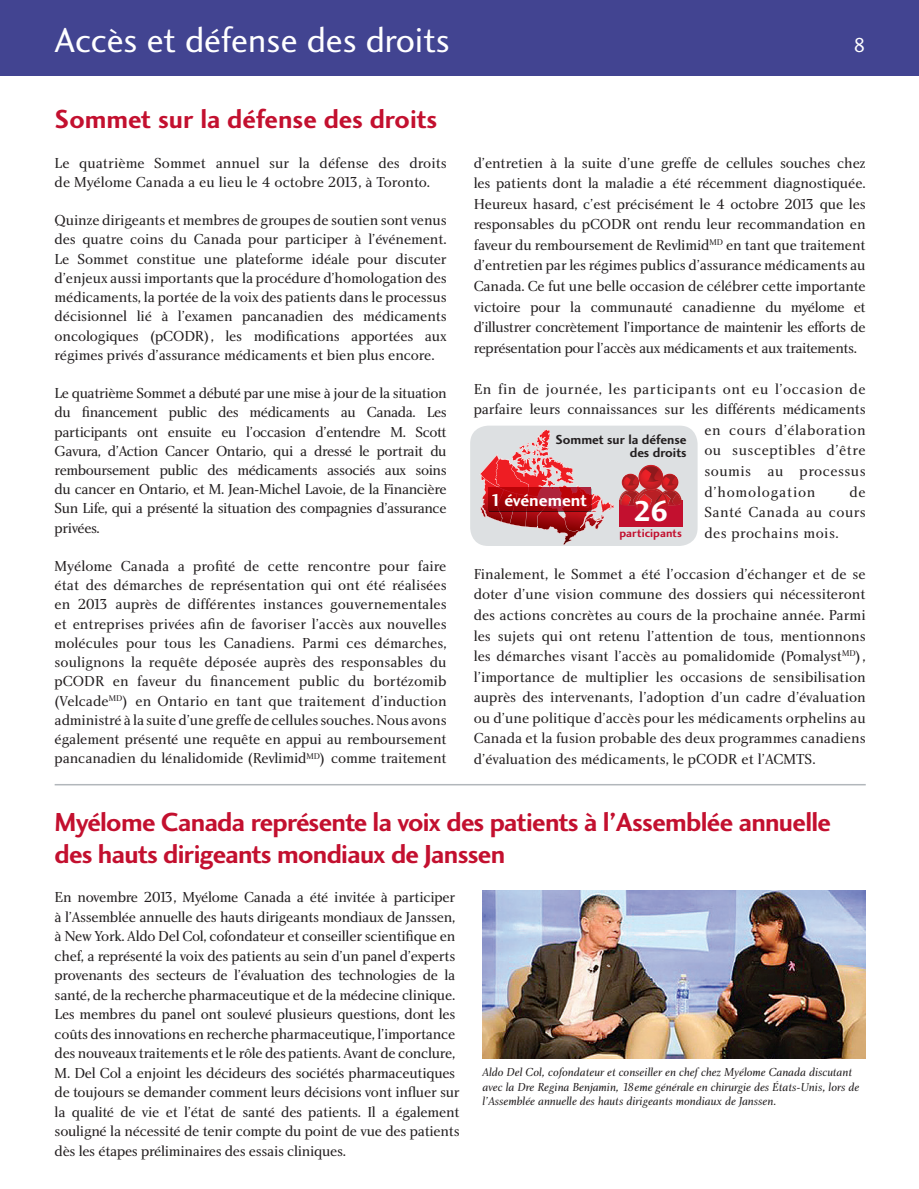
<style>
.page{position:relative;width:919px;height:1189px;background:#fff}
.page>*{position:absolute;margin:0;border:0;box-sizing:border-box;transform-origin:0 0}
.t1{font:36px "Charlotte Sans Book Plain";color:#fff}
.t2{font:29.7px "Charlotte Sans Bold Plain";color:#fff}
.t3{font:27px/32.4px "Charlotte Sans Bold Plain";letter-spacing:-.025em;color:#c3102f}
.t4{font:27px "Charlotte Sans Bold Plain";color:#c3102f}
.t5{font:21px "Charlotte Sans Book Plain";color:#fff}
.t6{font:17.85px "Charlotte Sans Bold Plain";color:#fff}
.t7{font:15px/19.2px "Charlotte Book Plain";letter-spacing:-.02em;color:#231f20;text-align:justify}
.t8{font:15px "Charlotte Book Plain";letter-spacing:.03em;color:#231f20}
.t9{font:15px/19.2px "Charlotte Book Plain";color:#231f20}
.t10{font:15px "Charlotte Book Plain";letter-spacing:.05em;color:#231f20}
.t11{font:13.5px/13.5px "Charlotte Sans Bold Plain";color:#231f20;text-align:right}
.t12{font:12px/14.4px "Charlotte Book Italic Plain";color:#231f20}
.t13{font:12px "Charlotte Sans Bold Plain";letter-spacing:.005em;color:#c3102f}
</style>
<div class="page">
<div style="left:0;top:0;width:919px;height:76px;background:#424491"></div>
<img style="left:482px;top:890px;width:384px;height:168px">
<div style="left:470px;top:425px;width:228px;height:121px;background:#dde0e2;border-radius:18px"></div>
<svg style="left:480px;top:429px;width:202px;height:116px"></svg>
<hr style="left:55px;top:783px;width:811px;height:2px;background:#b2b7bb">
<h1 class="t1" style="left:55px;top:19px;width:397px">Accès et défense des droits</h1>
<h3 class="t4" style="left:55px;top:102px;width:384px">Sommet sur la défense des droits</h3>
<p class="t9" style="left:55px;top:153px;width:394px">Le quatrième Sommet annuel sur la défense des droits de Myélome Canada a eu lieu le 4 octobre 2013, à Toronto.</p>
<p class="t7" style="left:55px;top:210px;width:394px">Quinze dirigeants et membres de groupes de soutien sont venus des quatre coins du Canada pour participer à l’événement.<br>Le Sommet constitue une plateforme idéale pour discuter d’enjeux aussi importants que la procédure d’homologation des médicaments, la portée de la voix des patients dans le processus décisionnel lié à l’examen pancanadien des médicaments oncologiques (pCODR), les modifications apportées aux régimes privés d’assurance médicaments et bien plus encore.</p>
<p class="t7" style="left:55px;top:383px;width:394px">Le quatrième Sommet a débuté par une mise à jour de la situation du financement public des médicaments au Canada. Les participants ont ensuite eu l’occasion d’entendre M. Scott Gavura, d’Action Cancer Ontario, qui a dressé le portrait du remboursement public des médicaments associés aux soins du cancer en Ontario, et M. Jean-Michel Lavoie, de la Financière Sun Life, qui a présenté la situation des compagnies d’assurance privées.</p>
<p class="t7" style="left:55px;top:556px;width:394px">Myélome Canada a profité de cette rencontre pour faire état des démarches de représentation qui ont été réalisées en 2013 auprès de différentes instances gouvernementales et entreprises privées afin de favoriser l’accès aux nouvelles molécules pour tous les Canadiens. Parmi ces démarches, soulignons la requête déposée auprès des responsables du pCODR en faveur du financement public du bortézomib (Velcade<sup>MD</sup>) en Ontario en tant que traitement d’induction administré à la suite d’une greffe de cellules souches. Nous avons également présenté une requête en appui au remboursement pancanadien du lénalidomide (Revlimid<sup>MD</sup>) comme traitement</p>
<h3 class="t5" style="left:853px;top:32px;width:14px">8</h3>
<p class="t7" style="left:474px;top:152px;width:394px;line-height:20.5px">d’entretien à la suite d’une greffe de cellules souches chez les patients dont la maladie a été récemment diagnostiquée.<br>Heureux hasard, c’est précisément le 4 octobre 2013 que les responsables du pCODR ont rendu leur recommandation en faveur du remboursement de Revlimid<sup>MD</sup> en tant que traitement d’entretien par les régimes publics d’assurance médicaments au Canada. Ce fut une belle occasion de célébrer cette importante victoire pour la communauté canadienne du myélome et d’illustrer concrètement l’importance de maintenir les efforts de représentation pour l’accès aux médicaments et aux traitements.</p>
<p class="t8" style="left:474px;top:380px;width:394px">En fin de journée, les participants ont eu l’occasion de</p>
<p class="t7" style="left:474px;top:399px;width:394px">parfaire leurs connaissances sur les différents médicaments</p>
<p class="t8" style="left:704px;top:421px;width:163px">en cours d’élaboration</p>
<p class="t8" style="left:704px;top:441px;width:163px">ou susceptibles d’être</p>
<p class="t8" style="left:704px;top:462px;width:163px">soumis au processus</p>
<p class="t10" style="left:704px;top:482px;width:113px">d’homologation</p>
<p class="t11" style="left:555px;top:432px;width:133px">Sommet sur la défense des droits</p>
<p class="t7" style="left:704px;top:481px;width:163px;line-height:20.5px;text-indent:145px">de Santé Canada au cours des prochains mois.</p>
<p class="t7" style="left:474px;top:563px;width:394px;line-height:20.5px">Finalement, le Sommet a été l’occasion d’échanger et de se doter d’une vision commune des dossiers qui nécessiteront des actions concrètes au cours de la prochaine année. Parmi les sujets qui ont retenu l’attention de tous, mentionnons les démarches visant l’accès au pomalidomide (Pomalyst<sup>MD</sup>), l’importance de multiplier les occasions de sensibilisation auprès des intervenants, l’adoption d’un cadre d’évaluation ou d’une politique d’accès pour les médicaments orphelins au Canada et la fusion probable des deux programmes canadiens d’évaluation des médicaments, le pCODR et l’ACMTS.</p>
<p class="t6" style="left:491px;top:489px;width:98px">1 événement</p>
<h2 class="t2" style="left:633px;top:494px;width:36px">26</h2>
<p class="t13" style="left:619px;top:526px;width:64px">participants</p>
<h3 class="t3" style="left:55px;top:805px;width:778px">Myélome Canada représente la voix des patients à l’Assemblée annuelle des hauts dirigeants mondiaux de Janssen</h3>
<p class="t7" style="left:55px;top:887px;width:407px;text-align:left">En novembre 2013, Myélome Canada a été invitée à participer à l’Assemblée annuelle des hauts dirigeants mondiaux de Janssen, à New York. Aldo Del Col, cofondateur et conseiller scientifique en chef, a représenté la voix des patients au sein d’un panel d’experts provenants des secteurs de l’évaluation des technologies de la santé, de la recherche pharmaceutique et de la médecine clinique.<br>Les membres du panel ont soulevé plusieurs questions, dont les coûts des innovations en recherche pharmaceutique, l’importance des nouveaux traitements et le rôle des patients. Avant de conclure, M. Del Col a enjoint les décideurs des sociétés pharmaceutiques de toujours se demander comment leurs décisions vont influer sur la qualité de vie et l’état de santé des patients. Il a également souligné la nécessité de tenir compte du point de vue des patients dès les étapes préliminaires des essais cliniques.</p>
<p class="t12" style="left:482px;top:1064px;width:379px">Aldo Del Col, cofondateur et conseiller en chef chez Myélome Canada discutant avec la Dre Regina Benjamin, 18eme générale en chirurgie des États-Unis, lors de l’Assemblée annuelle des hauts dirigeants mondiaux de Janssen.</p>
</div>
